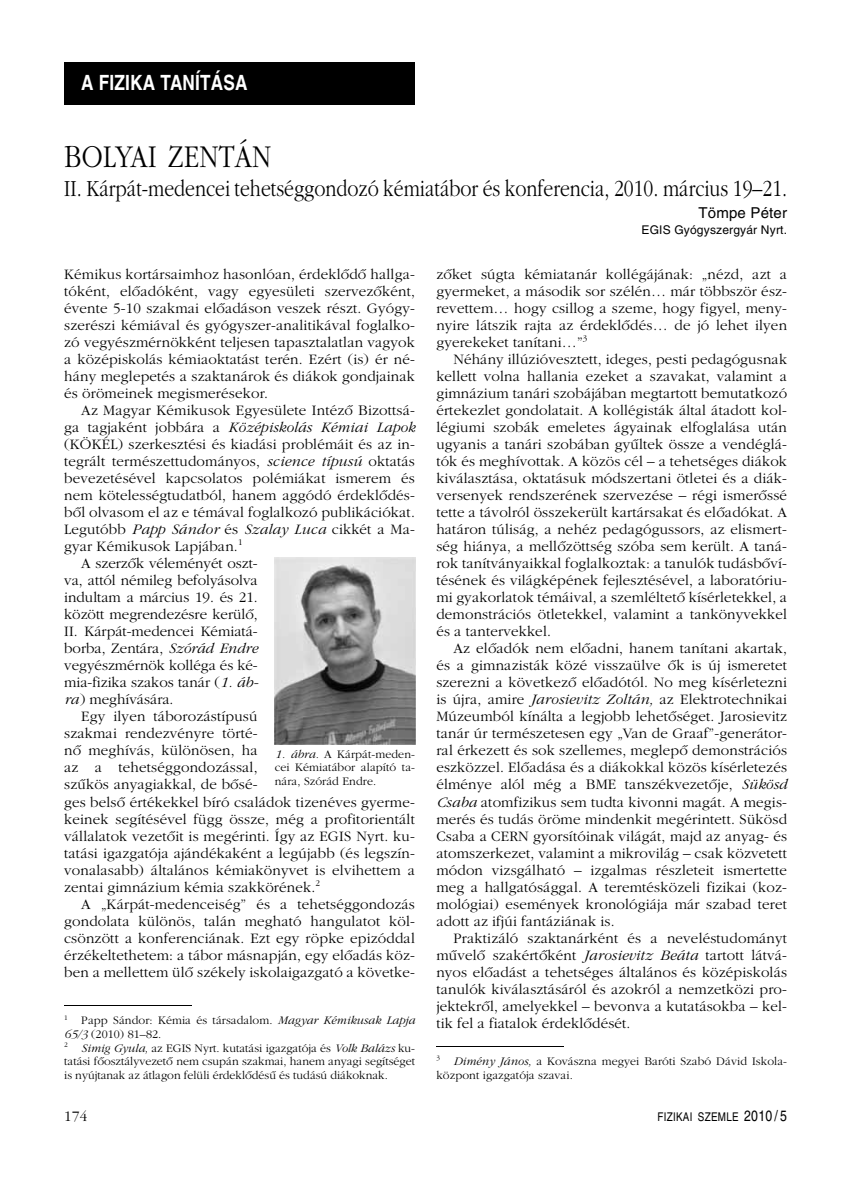
<style>
.page{position:relative;width:851px;height:1183px;background:#fff}
.page>*{position:absolute;margin:0;border:0;box-sizing:border-box;transform-origin:0 0}
.t1{font:300 33px "Garamond";letter-spacing:.01em;color:#000;scale:.82 1}
.t2{font:300 24px "Garamond";color:#000;scale:.82 1}
.t3{font:700 21px "Helvetica";letter-spacing:.01em;color:#fff;scale:.82 1}
.t4{font:300 15px/17px "Garamond";letter-spacing:.01em;color:#000;text-align:justify}
.t5{font:15px "Helvetica";letter-spacing:.01em;color:#000}
.t6{font:300 12px/13.6px "Garamond";color:#000}
.t7{font:12px "Helvetica";letter-spacing:.015em;color:#000}
.t8{font:12px "Helvetica";letter-spacing:.015em;color:#000;scale:.82 1}
.s1{font-style:italic}
.s2{font-size:15px}
</style>
<div class="page">
<div style="left:64px;top:62px;width:351px;height:42px;background:#000"></div>
<hr style="left:64px;top:1005px;width:127px;height:1px;background:#000">
<img style="left:275px;top:557px;width:140px;height:187px">
<hr style="left:436px;top:1046px;width:127px;height:1px;background:#000">
<h3 class="t3" style="left:81px;top:75px;width:204px">A FIZIKA TANÍTÁSA</h3>
<h1 class="t1" style="left:64px;top:143px;width:254px">BOLYAI ZENTÁN</h1>
<h2 class="t2" style="left:64px;top:179px;width:883px">II. Kárpát-medencei tehetséggondozó kémiatábor és konferencia, 2010. március 19–21.</h2>
<p class="t5" style="left:698px;top:207px;width:90px">Tömpe Péter</p>
<p class="t7" style="left:641px;top:225px;width:147px">EGIS Gyógyszergyár Nyrt.</p>
<p class="t4" style="left:64px;top:267px;width:352px">Kémikus kortársaimhoz hasonlóan, érdeklôdô hallga&shy;tóként, elôadóként, vagy egyesületi szervezôként, évente 5-10 szakmai elôadáson veszek részt. Gyógy&shy;szerészi kémiával és gyógyszer-analitikával foglalko&shy;zó vegyészmérnökként teljesen tapasztalatlan vagyok a középiskolás kémiaoktatást terén. Ezért (is) ér né&shy;hány meglepetés a szaktanárok és diákok gondjainak és örömeinek megismerésekor.</p>
<p class="t4" style="left:64px;top:403px;width:352px;text-indent:17px">Az Magyar Kémikusok Egyesülete Intézô Bizottsá&shy;ga tagjaként jobbára a <span class="s1">Középiskolás Kémiai Lapok </span>(KÖKÉL) szerkesztési és kiadási problémáit és az in&shy;tegrált természettudományos, <span class="s1">science típusú</span> oktatás bevezetésével kapcsolatos polémiákat ismerem és nem kötelességtudatból, hanem aggódó érdeklôdés&shy;bôl olvasom el az e témával foglalkozó publikációkat.<br>Legutóbb <span class="s1">Papp Sándor</span> és <span class="s1">Szalay Luca</span> cikkét a Ma&shy;gyar Kémikusok Lapjában.<sup>1</sup></p>
<p class="t4" style="left:436px;top:267px;width:352px">zôket súgta kémiatanár kollégájának: „nézd, azt a gyermeket, a második sor szélén… már többször ész&shy;revettem… hogy csillog a szeme, hogy figyel, meny&shy;nyire látszik rajta az érdeklôdés… de jó lehet ilyen gyerekeket tanítani…”<sup>3</sup></p>
<p class="t4" style="left:436px;top:352px;width:352px;text-indent:17px">Néhány illúzióvesztett, ideges, pesti pedagógusnak kellett volna hallania ezeket a szavakat, valamint a gimnázium tanári szobájában megtartott bemutatkozó értekezlet gondolatait. A kollégisták által átadott kol&shy;légiumi szobák emeletes ágyainak elfoglalása után ugyanis a tanári szobában gyûltek össze a vendéglá&shy;tók és meghívottak. A közös cél – a tehetséges diákok kiválasztása, oktatásuk módszertani ötletei és a diák&shy;versenyek rendszerének szervezése – régi ismerôssé tette a távolról összekerült kartársakat és elôadókat. A határon túliság, a nehéz pedagógussors, az elismert&shy;ség hiánya, a mellôzöttség szóba sem került. A taná&shy;rok tanítványaikkal foglalkoztak: a tanulók tudásbôví&shy;tésének és világképének fejlesztésével, a laboratóriu&shy;mi gyakorlatok témáival, a szemléltetô kísérletekkel, a demonstrációs ötletekkel, valamint a tankönyvekkel és a tantervekkel.</p>
<p class="t4" style="left:436px;top:641px;width:352px;text-indent:17px">Az elôadók nem elôadni, hanem tanítani akartak, és a gimnazisták közé visszaülve ôk is új ismeretet szerezni a következô elôadótól. No meg kísérletezni is újra, amire <span class="s1">Jarosievitz Zoltán,</span> az Elektrotechnikai Múzeumból kínálta a legjobb lehetôséget. Jarosievitz tanár úr természetesen egy „Van de Graaf”-generátor&shy;ral érkezett és sok szellemes, meglepô demonstrációs eszközzel. Elôadása és a diákokkal közös kísérletezés élménye alól még a BME tanszékvezetôje, <span class="s1">Sükösd Csaba</span> atomfizikus sem tudta kivonni magát. A megis&shy;merés és tudás öröme mindenkit megérintett. Sükösd Csaba a CERN gyorsítóinak világát, majd az anyag- és atomszerkezet, valamint a mikrovilág – csak közvetett módon vizsgálható – izgalmas részleteit ismertette meg a hallgatósággal. A teremtésközeli fizikai (koz&shy;mológiai) események kronológiája már szabad teret adott az ifjúi fantáziának is.</p>
<p class="t4" style="left:436px;top:930px;width:352px;text-indent:17px">Praktizáló szaktanárként és a neveléstudományt mûvelô szakértôként <span class="s1">Jarosievitz Beáta</span> tartott látvá&shy;nyos elôadást a tehetséges általános és középiskolás tanulók kiválasztásáról és azokról a nemzetközi pro&shy;jektekrôl, amelyekkel – bevonva a kutatásokba – kel&shy;tik fel a fiatalok érdeklôdését.</p>
<p class="t4" style="left:81px;top:556px;width:178px">A szerzôk véleményét oszt-</p>
<p class="t4" style="left:64px;top:573px;width:196px">va, attól némileg befolyásolva indultam a március 19. és 21. között megrendezésre kerülô, II. Kárpát-medencei Kémiatá&shy;borba, Zentára, <span class="s1">Szórád Endre </span>vegyészmérnök kolléga és ké&shy;mia-fizika szakos tanár (<span class="s1">1. áb&shy;ra</span>) meghívására.</p>
<p class="t4" style="left:64px;top:709px;width:352px;text-align:left;text-indent:17px">Egy ilyen táborozástípusú<br>szakmai rendezvényre törté-<br>nô meghívás, különösen, ha<br>az a tehetséggondozással,<br>szûkös anyagiakkal, de bôsé-<br>ges belsô értékekkel bíró családok tizenéves gyerme&shy;keinek segítésével függ össze, még a profitorientált vállalatok vezetôit is megérinti. Így az EGIS Nyrt. ku&shy;tatási igazgatója ajándékaként a legújabb (és legszín&shy;vonalasabb) általános kémiakönyvet is elvihettem a zentai gimnázium kémia szakkörének.<sup>2</sup></p>
<p class="t4" style="left:64px;top:896px;width:352px;text-indent:17px">A „Kárpát-medenceiség” és a tehetséggondozás gondolata különös, talán megható hangulatot köl&shy;csönzött a konferenciának. Ezt egy röpke epizóddal érzékeltethetem: a tábor másnapján, egy elôadás köz&shy;ben a mellettem ülô székely iskolaigazgató a követke-</p>
<p class="t6" style="left:275px;top:747px;width:142px;text-align:justify"><span class="s1">1. ábra.</span> A Kárpát-meden&shy;cei Kémiatábor alapító ta&shy;nára, Szórád Endre.</p>
<p class="t6" style="left:64px;top:1014px;width:352px"><sup>1</sup> Papp Sándor: Kémia és társadalom. <span class="s1">Magyar Kémikusak Lapja 65/3</span> (2010) 81–82.<br><sup>2</sup> <span class="s1">Simig Gyula,</span> az EGIS Nyrt. kutatási igazgatója és <span class="s1">Volk Balázs</span> ku&shy;tatási fôosztályvezetô nem csupán szakmai, hanem anyagi segítséget is nyújtanak az átlagon felüli érdeklôdésû és tudású diákoknak.</p>
<p class="t6" style="left:436px;top:1055px;width:352px"><sup>3</sup> <span class="s1">Dimény János,</span> a Kovászna megyei Baróti Szabó Dávid Iskola&shy;központ igazgatója szavai.</p>
<p class="t4" style="left:64px;top:1109px;width:25px">174</p>
<p class="t8" style="left:657px;top:1112px;width:159px">FIZIKAI SZEMLE <span class="s2">2010/ 5</span></p>
</div>
